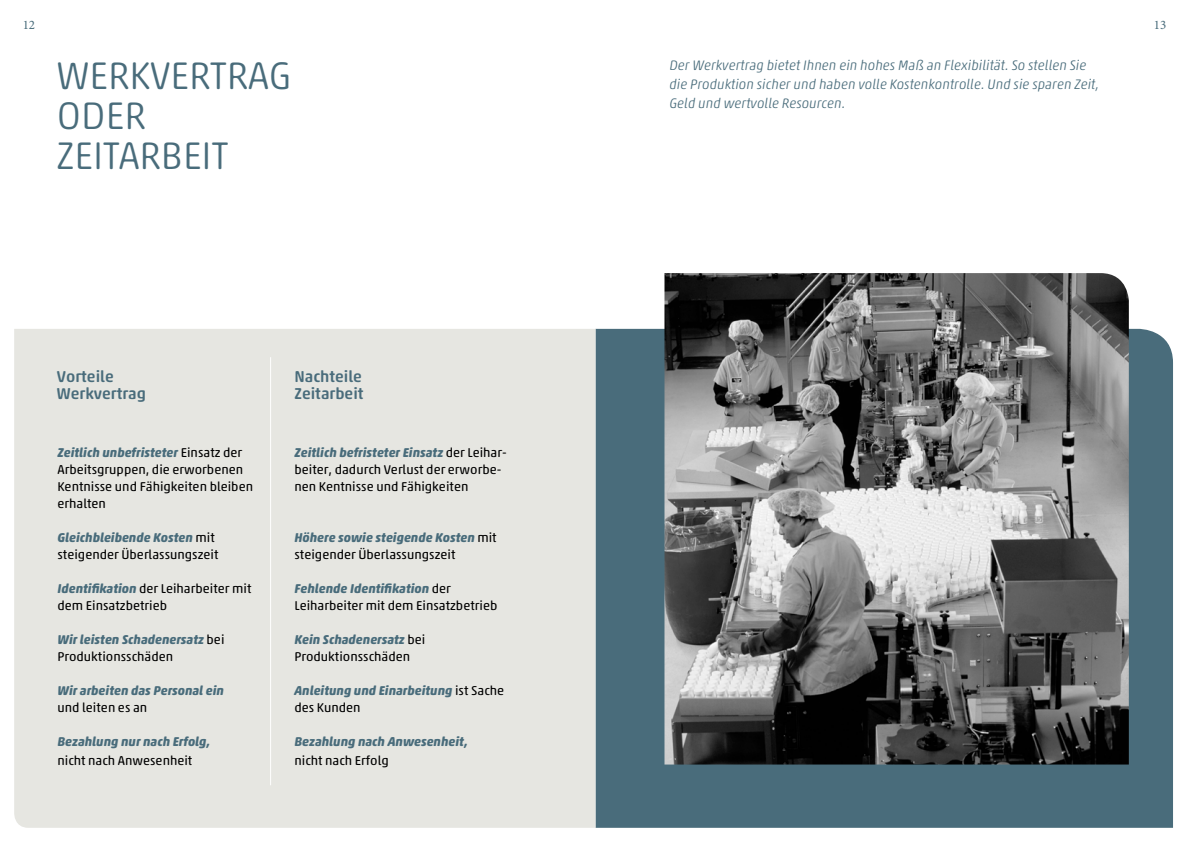
<style>
.page{position:relative;width:1191px;height:842px;background:#fff}
.page>*{position:absolute;margin:0;border:0;box-sizing:border-box;transform-origin:0 0}
.t1{font:300 39px/40px "Akko Rounded Pro";color:#496c7b}
.t2{font:500 16px/17px "Akko Rounded Pro";color:#496c7b}
.t3{font:italic 300 14px/19px "Akko Rounded Pro";color:#496c7b}
.t4{font:13px/17px "Akko Rounded Pro";color:#000}
.t5{font:italic 700 13px/17px "Akko Rounded Pro";color:#496c7b}
.t6{font:13px "Minion Pro";color:#496c7b}
.s1{font-weight:700;font-style:italic;color:#496c7b}
.s2{font-weight:400;font-style:normal;color:#000}
</style>
<div class="page">
<div style="left:595px;top:329px;width:578px;height:499px;background:#496c7b"></div>
<img style="left:664px;top:273px;width:464px;height:491px">
<div style="left:14px;top:329px;width:581px;height:499px;background:#e6e6e1"></div>
<hr style="left:270px;top:357px;width:1px;height:428px;background:#fff">
<p class="t6" style="left:23px;top:16px;width:14px">12</p>
<p class="t6" style="left:1154px;top:16px;width:14px">13</p>
<h1 class="t1" style="left:57px;top:55px;width:236px">WERKVERTRAG<br>ODER<br>ZEITARBEIT</h1>
<p class="t2" style="left:57px;top:368px;width:91px">Vorteile<br>Werkvertrag</p>
<p class="t2" style="left:294px;top:368px;width:71px">Nachteile<br>Zeitarbeit</p>
<p class="t4" style="left:57px;top:443px;width:197px"><span class="s1">Zeitlich unbefristeter</span> Einsatz der<br>Arbeitsgruppen, die erworbenen<br>Kentnisse und Fähigkeiten bleiben erhalten</p>
<p class="t4" style="left:57px;top:528px;width:162px"><span class="s1">Gleichbleibende Kosten</span> mit steigender Überlassungszeit</p>
<p class="t4" style="left:57px;top:579px;width:195px"><span class="s1">Identifikation</span> der Leiharbeiter mit dem Einsatzbetrieb</p>
<p class="t5" style="left:57px;top:630px;width:169px">Wir leisten Schadenersatz <span class="s2">bei<br>Produktionsschäden</span></p>
<p class="t5" style="left:57px;top:681px;width:168px">Wir arbeiten das Personal ein</p>
<p class="t4" style="left:57px;top:698px;width:91px">und leiten es an</p>
<p class="t5" style="left:57px;top:732px;width:154px">Bezahlung nur nach Erfolg,</p>
<p class="t4" style="left:57px;top:751px;width:136px">nicht nach Anwesenheit</p>
<p class="t4" style="left:294px;top:443px;width:214px"><span class="s1">Zeitlich befristeter Einsatz</span> der Leihar&shy;beiter, dadurch Verlust der erworbe&shy;nen Kentnisse und Fähigkeiten</p>
<p class="t4" style="left:294px;top:528px;width:204px"><span class="s1">Höhere sowie steigende Kosten</span> mit steigender Überlassungszeit</p>
<p class="t4" style="left:294px;top:579px;width:204px"><span class="s1">Fehlende Identifikation</span> der<br>Leiharbeiter mit dem Einsatzbetrieb</p>
<p class="t4" style="left:294px;top:630px;width:132px"><span class="s1">Kein Schadenersatz</span> bei<br>Produktionsschäden</p>
<p class="t5" style="left:294px;top:681px;width:211px">Anleitung und Einarbeitung <span class="s2">ist Sache des Kunden</span></p>
<p class="t5" style="left:294px;top:732px;width:175px">Bezahlung nach Anwesenheit,</p>
<p class="t4" style="left:294px;top:751px;width:96px">nicht nach Erfolg</p>
<p class="t3" style="left:669px;top:56px;width:431px">Der Werkvertrag bietet Ihnen ein hohes Maß an Flexibilität. So stellen Sie die Produktion sicher und haben volle Kostenkontrolle. Und sie sparen Zeit,<br>Geld und wertvolle Resourcen.</p>
</div>
